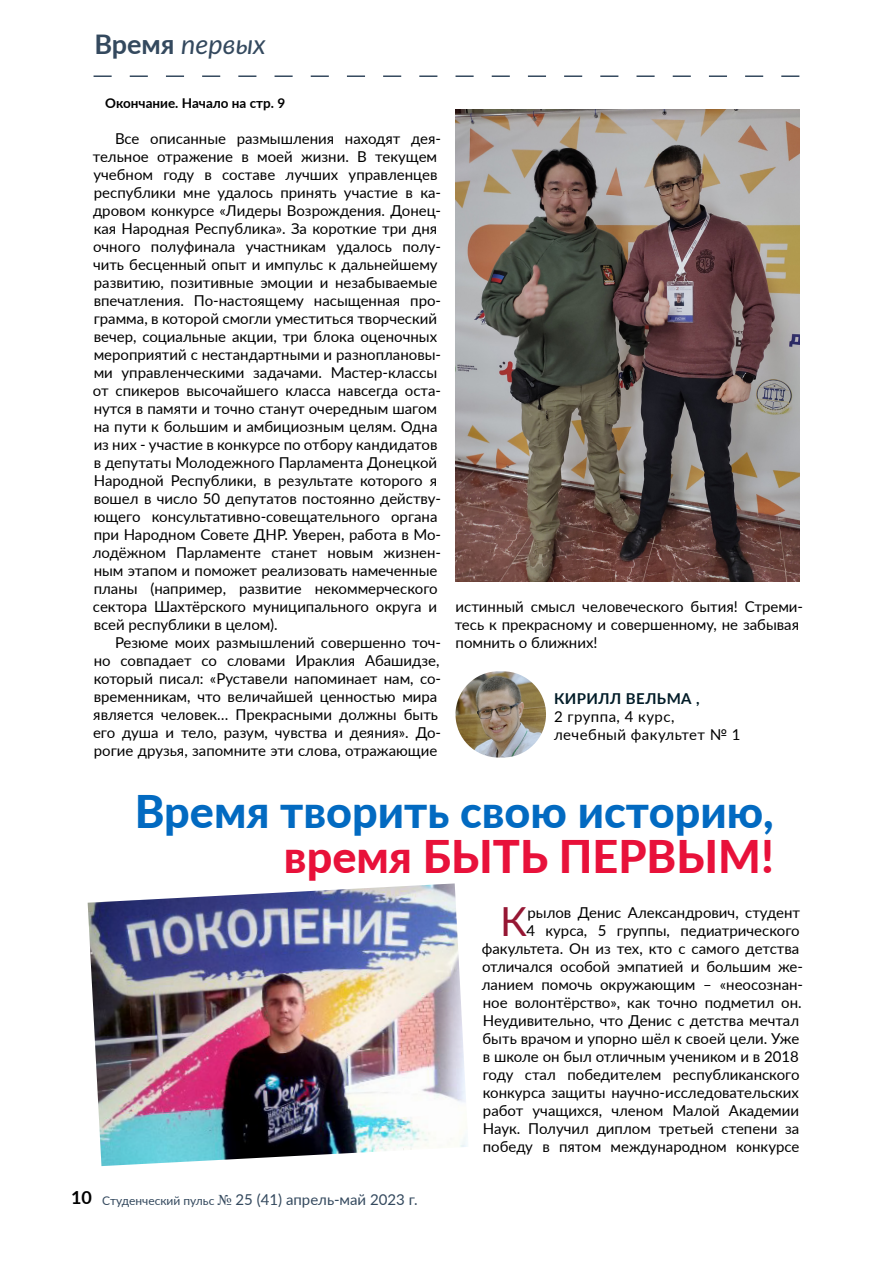
<style>
.page{position:relative;width:893px;height:1263px;background:#fff}
.page>*{position:absolute;margin:0;border:0;box-sizing:border-box;transform-origin:0 0}
.t1{font:900 45px "Lato";color:#026ac1}
.t2{font:900 45px "Lato";color:#e8113a}
.t3{font:40.05px "Lato";color:#961734}
.t4{font:italic 27px "Lato";color:#34495e}
.t5{font:15px/18px "Lato";color:#000}
.t6{font:15px "Lato";color:#34495e}
.t7{font:15px/18px "Lato";letter-spacing:.03em;color:#000}
.t8{font:700 15px "Lato";letter-spacing:.03em;color:#001b27}
.t9{font:700 13.5px "Lato";color:#000}
.s1{font-weight:700;font-style:normal}
.s2{font-weight:700;font-size:18px;color:#000}
.s3{font-size:12px}
.s4{font-family:"Times New Roman"}
</style>
<div class="page">
<svg style="left:94px;top:75px;width:705px;height:2px"></svg>
<img style="left:455px;top:671px;width:91px;height:86px;border-radius:43px">
<img style="left:455px;top:109px;width:344px;height:472px">
<img style="left:88px;top:883px;width:379px;height:283px">
<h3 class="t4" style="left:94px;top:25px;width:173px"><span class="s1">Время</span> первых</h3>
<p class="t9" style="left:105px;top:93px;width:181px">Окончание. Начало на стр. 9</p>
<p class="t5" style="left:93px;top:129px;width:350px;text-indent:22px">Все описанные размышления находят дея&shy;тельное отражение в моей жизни. В текущем учебном году в составе лучших управленцев республики мне удалось принять участие в ка&shy;дровом конкурсе «Лидеры Возрождения. Донец&shy;кая Народная Республика». За короткие три дня очного полуфинала участникам удалось полу&shy;чить бесценный опыт и импульс к дальнейшему развитию, позитивные эмоции и незабываемые впечатления. По-настоящему насыщенная про&shy;грамма, в которой смогли уместиться творческий вечер, социальные акции, три блока оценочных мероприятий с нестандартными и разноплановы&shy;ми управленческими задачами. Мастер-классы от спикеров высочайшего класса навсегда оста&shy;нутся в памяти и точно станут очередным шагом на пути к большим и амбициозным целям. Одна из них - участие в конкурсе по отбору кандидатов в депутаты Молодежного Парламента Донецкой Народной Республики, в результате которого я вошел в число 50 депутатов постоянно действу&shy;ющего консультативно-совещательного органа при Народном Совете ДНР. Уверен, работа в Мо&shy;лодёжном Парламенте станет новым жизнен&shy;ным этапом и поможет реализовать намеченные планы (например, развитие некоммерческого сектора Шахтёрского муниципального округа и всей республики в целом).</p>
<p class="t5" style="left:93px;top:633px;width:350px;text-indent:22px">Резюме моих размышлений совершенно точ&shy;но совпадает со словами Ираклия Абашидзе, который писал: «Руставели напоминает нам, со&shy;временникам, что величайшей ценностью мира является человек… Прекрасными должны быть его душа и тело, разум, чувства и деяния». До&shy;рогие друзья, запомните эти слова, отражающие</p>
<p class="t5" style="left:455px;top:597px;width:350px">истинный смысл человеческого бытия! Стреми&shy;тесь к прекрасному и совершенному, не забывая помнить о ближних!</p>
<p class="t8" style="left:554px;top:687px;width:147px">КИРИЛЛ ВЕЛЬМА ,</p>
<p class="t7" style="left:554px;top:707px;width:188px">2 группа, 4 курс, лечебный факультет № 1</p>
<h1 class="t1" style="left:135px;top:778px;width:640px">Время творить свою историю,</h1>
<h1 class="t2" style="left:284px;top:823px;width:491px">время БЫТЬ ПЕРВЫМ!</h1>
<p class="t6" style="left:71px;top:1189px;width:348px"><span class="s2">10</span> <span class="s3">Студенческий пульс</span> <span class="s4">№</span> 25 (41) апрель-май 2023 г.</p>
<h2 class="t3" style="left:500px;top:893px;width:28px">К</h2>
<p class="t5" style="left:482px;top:903px;width:323px;text-align:right">рылов Денис Александрович, студент<br>4 курса, 5 группы, педиатрического факультета. Он из тех, кто с самого детства отличался особой эмпатией и большим же&shy;ланием помочь окружающим – «неосознан&shy;ное волонтёрство», как точно подметил он.<br>Неудивительно, что Денис с детства мечтал быть врачом и упорно шёл к своей цели. Уже в школе он был отличным учеником и в 2018 году стал победителем республиканского конкурса защиты научно-исследовательских работ учащихся, членом Малой Академии Наук. Получил диплом третьей степени за победу в пятом международном конкурсе</p>
</div>
